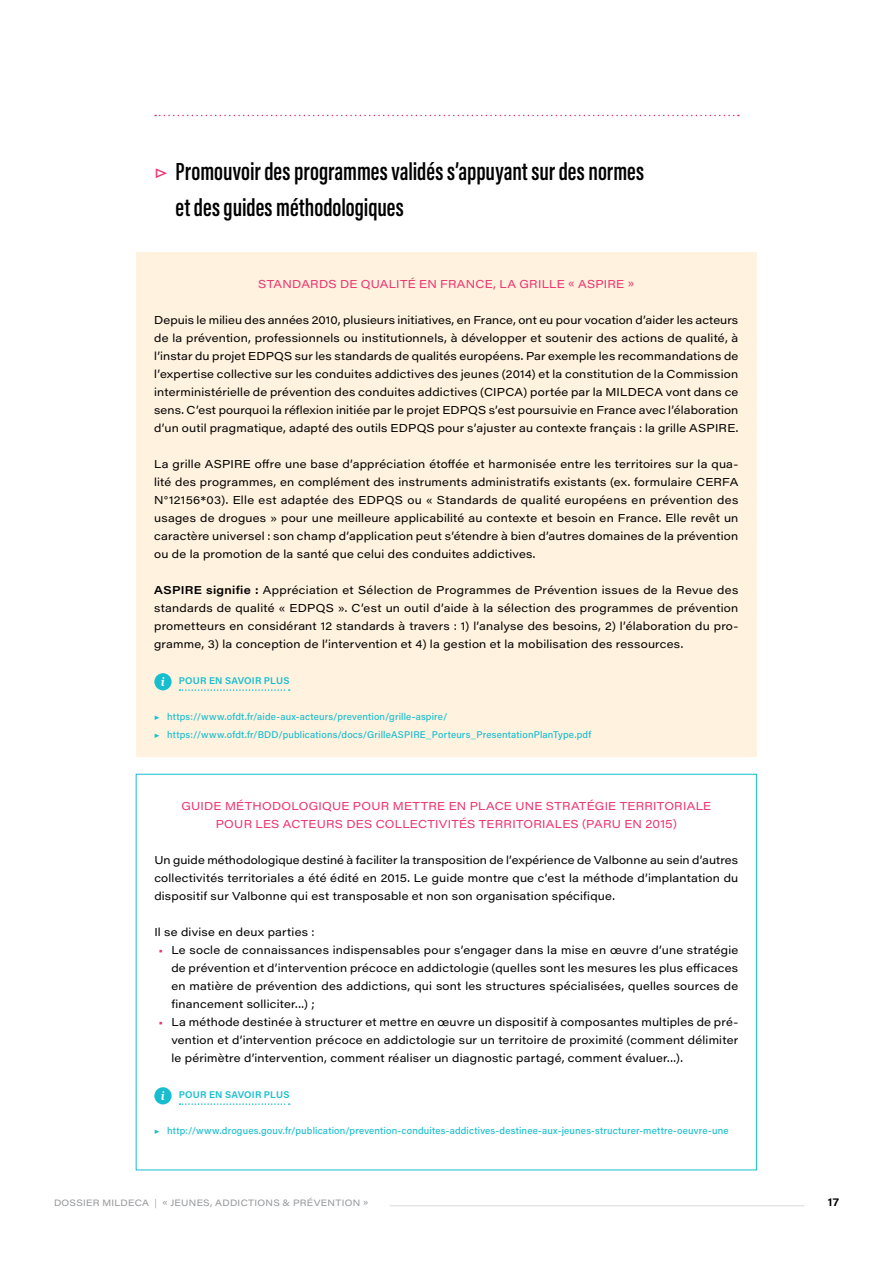
<style>
.page{position:relative;width:893px;height:1263px;background:#fff}
.page>*{position:absolute;margin:0;border:0;box-sizing:border-box;transform-origin:0 0}
.t1{font:600 25.5px/36px "Acumin Pro Extra Cond";color:#000}
.t2{font:italic 12.75px "Bagatela Dark";color:#fff}
.t3{font:11.25px/18px "Acumin Pro Wide";letter-spacing:.02em;color:#000;text-align:justify}
.t4{font:11.25px/18px "Acumin Pro Wide";letter-spacing:.025em;color:#ee316d;text-align:center}
.t5{font:600 11.25px "Acumin Pro Wide";color:#000}
.t6{font:500 9.75px/18px "Acumin Pro";letter-spacing:.02em;color:#16becf}
.t7{font:600 9.75px "Acumin Pro";letter-spacing:.025em;color:#16becf}
.t8{font:9px "Acumin Pro Wide";letter-spacing:.035em;color:#939598}
.s1{font-weight:500;color:#ee316d}
.s2{font-weight:600}
.s3{font-size:7.5px}
.s4{color:#ee316d}
.s5{font-weight:200}
</style>
<div class="page">
<hr style="left:390px;top:1205px;width:414px;height:1px;background:#939598">
<svg style="left:155px;top:115px;width:584px;height:1px"></svg>
<div style="left:136px;top:252px;width:620px;height:504px;background:#fff2df"></div>
<svg style="left:180px;top:689px;width:110px;height:2px"></svg>
<div style="left:154px;top:673px;width:18px;height:17px;background:#16becf;border-radius:50%"></div>
<svg style="left:180px;top:1103px;width:110px;height:2px"></svg>
<div style="left:154px;top:1087px;width:18px;height:17px;background:#16becf;border-radius:50%"></div>
<h1 class="t1" style="left:176px;top:153px;width:470px;text-indent:-21px"><span class="s1">▷</span> Promouvoir des programmes validés s’appuyant sur des normes et des guides méthodologiques</h1>
<p class="t4" style="left:258px;top:274px;width:377px">STANDARDS DE QUALITÉ EN FRANCE, LA GRILLE « ASPIRE »</p>
<p class="t3" style="left:154px;top:310px;width:586px">Depuis le milieu des années 2010, plusieurs initiatives, en France, ont eu pour vocation d’aider les acteurs de la prévention, professionnels ou institutionnels, à développer et soutenir des actions de qualité, à l’instar du projet EDPQS sur les standards de qualités européens. Par exemple les recommandations de l’expertise collective sur les conduites addictives des jeunes (2014) et la constitution de la Commission interministérielle de prévention des conduites addictives (CIPCA) portée par la MILDECA vont dans ce sens. C’est pourquoi la réflexion initiée par le projet EDPQS s’est poursuivie en France avec l’élaboration d’un outil pragmatique, adapté des outils EDPQS pour s’ajuster au contexte français : la grille ASPIRE.</p>
<p class="t3" style="left:154px;top:454px;width:586px">La grille ASPIRE offre une base d’appréciation étoffée et harmonisée entre les territoires sur la qua&shy;lité des programmes, en complément des instruments administratifs existants (ex. formulaire CERFA N°12156*03). Elle est adaptée des EDPQS ou « Standards de qualité européens en prévention des usages de drogues » pour une meilleure applicabilité au contexte et besoin en France. Elle revêt un caractère universel : son champ d’application peut s’étendre à bien d’autres domaines de la prévention ou de la promotion de la santé que celui des conduites addictives.</p>
<p class="t3" style="left:154px;top:580px;width:586px"><span class="s2">ASPIRE signifie :</span> Appréciation et Sélection de Programmes de Prévention issues de la Revue des standards de qualité « EDPQS ». C’est un outil d’aide à la sélection des programmes de prévention prometteurs en considérant 12 standards à travers : 1) l’analyse des besoins, 2) l’élaboration du pro&shy;gramme, 3) la conception de l’intervention et 4) la gestion et la mobilisation des ressources.</p>
<p class="t2" style="left:161px;top:673px;width:5px">i</p>
<p class="t7" style="left:179px;top:674px;width:112px">POUR EN SAVOIR PLUS</p>
<p class="t6" style="left:154px;top:707px;width:438px"><span class="s3">▶</span> https://www.ofdt.fr/aide-aux-acteurs/prevention/grille-aspire/<br><span class="s3">▶</span> https://www.ofdt.fr/BDD/publications/docs/GrilleASPIRE_Porteurs_PresentationPlanType.pdf</p>
<p class="t4" style="left:181px;top:796px;width:531px">GUIDE MÉTHODOLOGIQUE POUR METTRE EN PLACE UNE STRATÉGIE TERRITORIALE<br>POUR LES ACTEURS DES COLLECTIVITÉS TERRITORIALES (PARU EN 2015)</p>
<p class="t3" style="left:154px;top:850px;width:585px">Un guide méthodologique destiné à faciliter la transposition de l’expérience de Valbonne au sein d’autres collectivités territoriales a été édité en 2015. Le guide montre que c’est la méthode d’implantation du dispositif sur Valbonne qui est transposable et non son organisation spécifique.</p>
<p class="t3" style="left:154px;top:922px;width:162px">Il se divise en deux parties :</p>
<p class="t3" style="left:171px;top:940px;width:568px;text-indent:-13px"><span class="s4">•</span> Le socle de connaissances indispensables pour s’engager dans la mise en œuvre d’une stratégie de prévention et d’intervention précoce en addictologie (quelles sont les mesures les plus efficaces en matière de prévention des addictions, qui sont les structures spécialisées, quelles sources de financement solliciter...) ;</p>
<p class="t3" style="left:171px;top:1012px;width:568px;text-indent:-13px"><span class="s4">•</span> La méthode destinée à structurer et mettre en œuvre un dispositif à composantes multiples de pré&shy;vention et d’intervention précoce en addictologie sur un territoire de proximité (comment délimiter le périmètre d’intervention, comment réaliser un diagnostic partagé, comment évaluer...).</p>
<p class="t2" style="left:161px;top:1087px;width:5px">i</p>
<p class="t7" style="left:179px;top:1088px;width:112px">POUR EN SAVOIR PLUS</p>
<p class="t6" style="left:154px;top:1121px;width:576px"><span class="s3">▶</span> http://www.drogues.gouv.fr/publication/prevention-conduites-addictives-destinee-aux-jeunes-structurer-mettre-oeuvre-une</p>
<p class="t8" style="left:54px;top:1196px;width:316px">DOSSIER MILDECA <span class="s5">|</span> « JEUNES, ADDICTIONS &amp; PRÉVENTION »</p>
<p class="t5" style="left:828px;top:1194px;width:13px">17</p>
</div>
